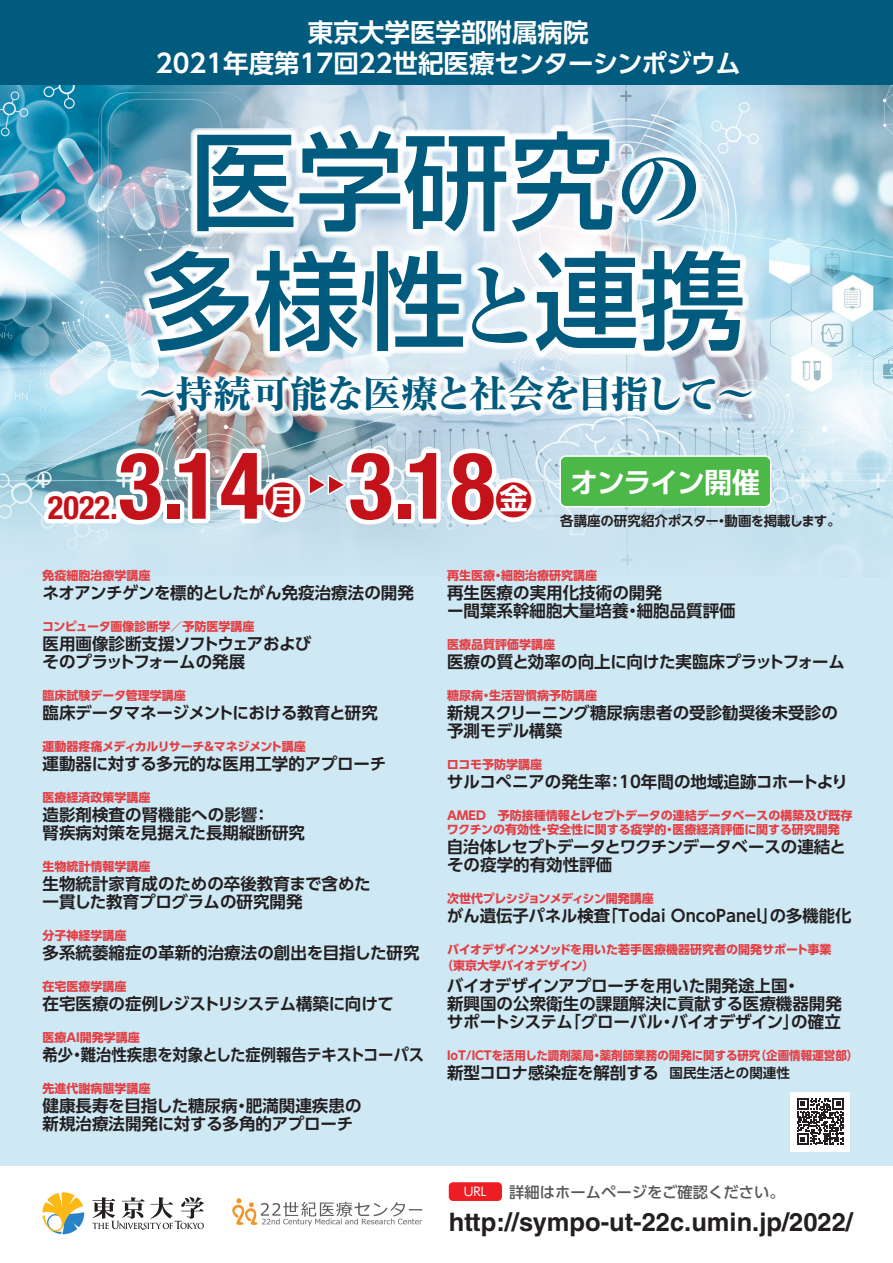
<style>
.page{position:relative;width:893px;height:1263px;background:#fff}
.page>*{position:absolute;margin:0;border:0;box-sizing:border-box;transform-origin:0 0}
.t1{font:500 106.35px/119.6px "Shin Go Pro";color:#005b7f;text-align:center}
.t2{font:700 condensed 92.7px "Helvetica Neue LT Std";color:#c4121a}
.t3{font:800 38.1px "Ryumin Pro";letter-spacing:-.045em;color:#005b7f}
.t4{font:700 37.05px "UD Shin Go Pro De";color:#c4121a}
.t5{font:700 condensed 32.4px "Helvetica Neue LT Std";color:#c4121a}
.t6{font:700 28.05px "UD Shin Go Pro De";letter-spacing:-.045em;color:#fff}
.t7{font:700 25.5px/30.6px "UD Shin Go Pro De";color:#fff;text-align:center}
.t8{font:700 25.5px "Helvetica LT Std";color:#231f20}
.t9{font:700 16.5px/18px "UD Shin Go Pro De";color:#231f20}
.t10{font:700 16.5px "UD Shin Go Pro De";color:#231f20;scale:.93 1}
.t11{font:700 16.5px "UD Shin Go Pro De";letter-spacing:-.02em;color:#231f20}
.t12{font:500 15.3px "UD Shin Go Pro";color:#57585a}
.t13{font:700 13.5px "UD Shin Go NT Pro De";letter-spacing:-.015em;color:#231f20}
.t14{font:700 12px/13.5px "UD Shin Go Pro";color:#e43e44}
.t15{font:700 12px "UD Shin Go Pro";color:#e43e44;scale:.96 1}
.t16{font:700 12px "UD Shin Go Pro";letter-spacing:-.03em;color:#e43e44}
.t17{font:700 12px "UD Shin Go Pro";letter-spacing:-.045em;color:#e43e44}
.t18{font:11.85px "UD Shin Go Pro";color:#fff}
.s1{font-family:"Ryumin Pro";font-weight:700;font-size:90.3px}
.s2{font-size:13.5px}
</style>
<div class="page">
<div style="left:0;top:0;width:893px;height:1165px;background:#cee8f4"></div>
<img style="left:0;top:85px;width:893px;height:481px">
<div style="left:0;top:0;width:893px;height:85px;background:#005b7f"></div>
<svg style="left:142px;top:124px;width:607px;height:234px;background:#e8eff4"></svg>
<svg style="left:136px;top:370px;width:621px;height:47px;background:#ebeef2"></svg>
<div style="left:449px;top:1182px;width:53px;height:19px;background:#ee1d23;border-radius:4px"></div>
<img style="left:232px;top:1198px;width:191px;height:28px">
<svg style="left:92px;top:1197px;width:112px;height:33px"></svg>
<svg style="left:42px;top:1192px;width:42px;height:42px"></svg>
<div style="left:560px;top:456px;width:211px;height:51px;background:#4cb848;border-radius:6px"></div>
<div style="left:559px;top:455px;width:212px;height:52px;border:2px solid #fff;border-radius:6px"></div>
<div style="left:791px;top:1092px;width:59px;height:59px;background:#fff"></div>
<svg style="left:797px;top:1098px;width:47px;height:47px"></svg>
<svg style="left:37px;top:444px;width:503px;height:85px"></svg>
<h3 class="t7" style="left:156px;top:16px;width:586px">東京大学医学部附属病院<br>2021年度第17回22世紀医療センターシンポジウム</h3>
<h1 class="t1" style="left:147px;top:109px;width:600px">医学研究<span class="s1">の</span>多様性<span class="s1">と</span>連携</h1>
<h3 class="t3" style="left:138px;top:364px;width:618px">～持続可能な医療と社会を目指して～</h3>
<h2 class="t2" style="left:118px;top:430px;width:148px">3.14</h2>
<h3 class="t4" style="left:264px;top:470px;width:39px">月</h3>
<h3 class="t5" style="left:48px;top:488px;width:72px">2022.</h3>
<h2 class="t2" style="left:348px;top:430px;width:148px">3.18</h2>
<h3 class="t4" style="left:495px;top:470px;width:39px">金</h3>
<h3 class="t6" style="left:570px;top:459px;width:192px">オンライン開催</h3>
<p class="t13" style="left:560px;top:510px;width:282px">各講座の研究紹介ポスター・動画を掲載します。</p>
<p class="t14" style="left:43px;top:569px;width:109px">免疫細胞治療学講座</p>
<p class="t9" style="left:42px;top:584px;width:373px">ネオアンチゲンを標的としたがん免疫治療法の開発</p>
<p class="t14" style="left:42px;top:620px;width:214px">コンピュータ画像診断学／予防医学講座</p>
<p class="t9" style="left:43px;top:635px;width:270px">医用画像診断支援ソフトウェアおよびそのプラットフォームの発展</p>
<p class="t14" style="left:43px;top:689px;width:145px">臨床試験データ管理学講座</p>
<p class="t11" style="left:43px;top:700px;width:337px">臨床データマネージメントにおける教育と研究</p>
<p class="t16" style="left:43px;top:737px;width:265px">運動器疼痛メディカルリサーチ＆マネジメント講座</p>
<p class="t9" style="left:43px;top:755px;width:345px">運動器に対する多元的な医用工学的アプローチ</p>
<p class="t14" style="left:43px;top:791px;width:109px">医療経済政策学講座</p>
<p class="t9" style="left:43px;top:806px;width:264px">造影剤検査の腎機能への影響：<br>腎疾病対策を見据えた長期縦断研究</p>
<p class="t14" style="left:43px;top:860px;width:109px">生物統計情報学講座</p>
<p class="t9" style="left:43px;top:875px;width:330px">生物統計家育成のための卒後教育まで含めた一貫した教育プログラムの研究開発</p>
<p class="t14" style="left:43px;top:929px;width:85px">分子神経学講座</p>
<p class="t9" style="left:43px;top:944px;width:379px">多系統萎縮症の革新的治療法の創出を目指した研究</p>
<p class="t14" style="left:43px;top:980px;width:85px">在宅医療学講座</p>
<p class="t9" style="left:43px;top:995px;width:353px">在宅医療の症例レジストリシステム構築に向けて</p>
<p class="t14" style="left:43px;top:1031px;width:99px">医療AI開発学講座</p>
<p class="t10" style="left:43px;top:1042px;width:412px">希少・難治性疾患を対象とした症例報告テキストコーパス</p>
<p class="t14" style="left:43px;top:1082px;width:109px">先進代謝病態学講座</p>
<p class="t9" style="left:43px;top:1097px;width:320px">健康長寿を目指した糖尿病・肥満関連疾患の新規治療法開発に対する多角的アプローチ</p>
<p class="t14" style="left:447px;top:569px;width:151px">再生医療・細胞治療研究講座</p>
<p class="t9" style="left:447px;top:584px;width:290px">再生医療の実用化技術の開発<br>ー間葉系幹細胞大量培養・細胞品質評価</p>
<p class="t14" style="left:447px;top:638px;width:109px">医療品質評価学講座</p>
<p class="t9" style="left:447px;top:653px;width:400px">医療の質と効率の向上に向けた実臨床プラットフォーム</p>
<p class="t14" style="left:447px;top:689px;width:151px">糖尿病・生活習慣病予防講座</p>
<p class="t9" style="left:447px;top:704px;width:392px">新規スクリーニング糖尿病患者の受診勧奨後未受診の予測モデル構築</p>
<p class="t14" style="left:447px;top:758px;width:97px">ロコモ予防学講座</p>
<p class="t9" style="left:447px;top:773px;width:403px">サルコペニアの発生率：10年間の地域追跡コホートより</p>
<p class="t14" style="left:447px;top:809px;width:407px">AMED　予防接種情報とレセプトデータの連結データベースの構築及び既存ワクチンの有効性・安全性に関する疫学的・医療経済評価に関する研究開発</p>
<p class="t9" style="left:447px;top:837px;width:401px">自治体レセプトデータとワクチンデータベースの連結とその疫学的有効性評価</p>
<p class="t17" style="left:447px;top:888px;width:208px">次世代プレシジョンメディシン開発講座</p>
<p class="t9" style="left:447px;top:906px;width:406px">がん遺伝子パネル検査「Todai OncoPanel」の多機能化</p>
<p class="t14" style="left:441px;top:941px;width:392px;line-height:16.5px;text-indent:6px">バイオデザインメソッドを用いた若手医療機器研究者の開発サポート事業（東京大学バイオデザイン）</p>
<p class="t9" style="left:447px;top:977px;width:396px">バイオデザインアプローチを用いた開発途上国・<br>新興国の公衆衛生の課題解決に貢献する医療機器開発サポートシステム「グローバル・バイオデザイン」の確立</p>
<p class="t15" style="left:447px;top:1046px;width:430px">IoT/ICTを活用した調剤薬局・薬剤師業務の開発に関する研究（企画情報運営部）</p>
<p class="t9" style="left:447px;top:1064px;width:344px">新型コロナ感染症を解剖する <span class="s2">国民生活との関連性</span></p>
<p class="t12" style="left:509px;top:1180px;width:277px">詳細はホームページをご確認ください。</p>
<h3 class="t8" style="left:449px;top:1206px;width:405px">http://sympo-ut-22c.umin.jp/2022/</h3>
<p class="t18" style="left:464px;top:1182px;width:24px">URL</p>
</div>
